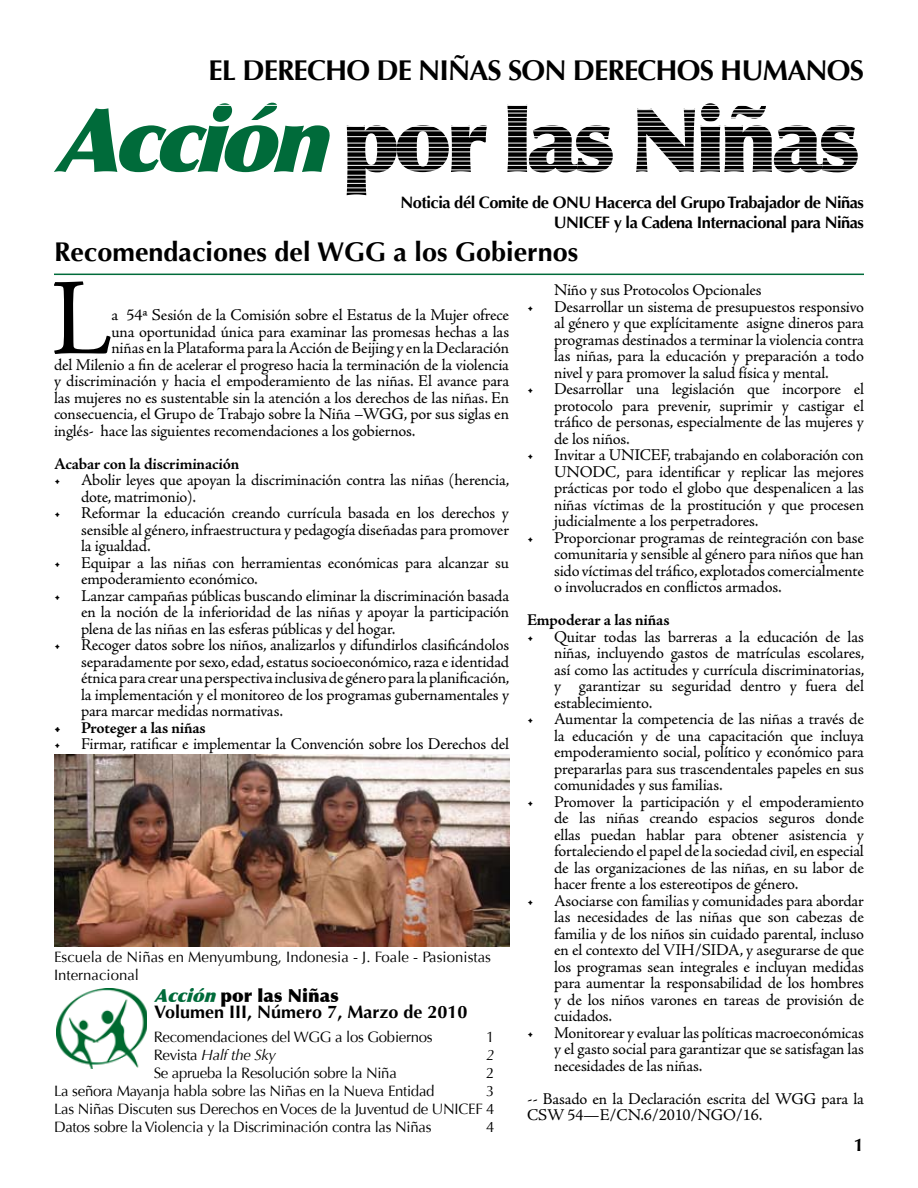
<style>
.page{position:relative;width:918px;height:1188px;background:#fff}
.page>*{position:absolute;margin:0;border:0;box-sizing:border-box;transform-origin:0 0}
.t1{font:109.5px "Adobe Jenson Pro";color:#000}
.t2{font:900 88.5px "Optima";letter-spacing:-.06em;color:#000}
.t3{font:700 28.5px "Optima";letter-spacing:-.03em;color:#000}
.t4{font:700 27px "Optima";color:#000}
.t5{font:700 18px/16.5px "Optima";color:#000}
.t6{font:16.5px/16.5px "Adobe Jenson Pro";letter-spacing:-.01em;color:#000;text-align:justify}
.t7{font:700 16.5px/19.8px "Optima";letter-spacing:-.03em;color:#000;text-align:right}
.t8{font:700 16.5px "Adobe Jenson Pro";letter-spacing:-.015em;color:#000}
.t9{font:15px/18px "Optima";letter-spacing:-.02em;color:#000;text-align:justify}
.t10{font:15px/18px "Optima";color:#000}
.t11{font:italic 15px "Optima";letter-spacing:-.02em;color:#000}
.s1{font-style:italic;color:#006b3a}
.s2{font-weight:900;font-style:italic;color:#006b3a}
.s3{font-weight:900}
.s4{font-style:normal}
</style>
<div class="page">
<img style="left:57px;top:988px;width:90px;height:80px">
<hr style="left:54px;top:274px;width:810px;height:1px;background:#006b3a">
<img style="left:54px;top:754px;width:455px;height:192px">
<h3 class="t3" style="left:209px;top:54px;width:657px">EL DERECHO DE NIÑAS SON DERECHOS HUMANOS</h3>
<h2 class="t2" style="left:54px;top:87px;width:807px"><span class="s1">Acción</span>por las Niñas</h2>
<p class="t7" style="left:401px;top:193px;width:465px">Noticia dél Comite de ONU Hacerca del Grupo Trabajador de Niñas<br>UNICEF y la Cadena Internacional para Niñas</p>
<h3 class="t4" style="left:54px;top:236px;width:526px">Recomendaciones del WGG a los Gobiernos</h3>
<h1 class="t1" style="left:50px;top:257px;width:64px">L</h1>
<p class="t6" style="left:554px;top:282px;width:209px">Niño y sus Protocolos Opcionales</p>
<p class="t6" style="left:554px;top:299px;width:311px;text-indent:-27px">• Desarrollar un sistema de presupuestos responsivo al género y que explícitamente asigne dineros para programas destinados a terminar la violencia contra las niñas, para la educación y preparación a todo nivel y para promover la salud física y mental.</p>
<p class="t6" style="left:554px;top:381px;width:311px;text-indent:-27px">• Desarrollar una legislación que incorpore el protocolo para prevenir, suprimir y castigar el tráfico de personas, especialmente de las mujeres y de los niños.</p>
<p class="t6" style="left:554px;top:447px;width:311px;text-indent:-27px">• Invitar a UNICEF, trabajando en colaboración con UNODC, para identificar y replicar las mejores prácticas por todo el globo que despenalicen a las niñas víctimas de la prostitución y que procesen judicialmente a los perpetradores.</p>
<p class="t6" style="left:554px;top:530px;width:311px;text-indent:-27px">• Proporcionar programas de reintegración con base comunitaria y sensible al género para niños que han sido víctimas del tráfico, explotados comercialmente o involucrados en conflictos armados.</p>
<p class="t8" style="left:527px;top:611px;width:144px">Empoderar a las niñas</p>
<p class="t6" style="left:554px;top:629px;width:312px;text-indent:-27px">• Quitar todas las barreras a la educación de las niñas, incluyendo gastos de matrículas escolares, así como las actitudes y currícula discriminatorias, y garantizar su seguridad dentro y fuera del establecimiento.</p>
<p class="t6" style="left:554px;top:711px;width:311px;text-indent:-27px">• Aumentar la competencia de las niñas a través de la educación y de una capacitación que incluya empoderamiento social, político y económico para prepararlas para sus trascendentales papeles en sus comunidades y sus familias.</p>
<p class="t6" style="left:554px;top:794px;width:311px;text-indent:-27px">• Promover la participación y el empoderamiento de las niñas creando espacios seguros donde ellas puedan hablar para obtener asistencia y fortaleciendo el papel de la sociedad civil, en especial de las organizaciones de las niñas, en su labor de hacer frente a los estereotipos de género.</p>
<p class="t6" style="left:554px;top:893px;width:311px;text-indent:-27px">• Asociarse con familias y comunidades para abordar las necesidades de las niñas que son cabezas de familia y de los niños sin cuidado parental, incluso en el contexto del VIH/SIDA, y asegurarse de que los programas sean integrales e incluyan medidas para aumentar la responsabilidad de los hombres y de los niños varones en tareas de provisión de cuidados.</p>
<p class="t6" style="left:554px;top:1025px;width:311px;text-indent:-27px">• Monitorear y evaluar las políticas macroeconómicas y el gasto social para garantizar que se satisfagan las necesidades de las niñas.</p>
<p class="t6" style="left:527px;top:1091px;width:338px">-- Basado en la Declaración escrita del WGG para la<br>CSW 54—E/CN.6/2010/NGO/16.</p>
<p class="t6" style="left:111px;top:307px;width:399px">a 54ª Sesión de la Comisión sobre el Estatus de la Mujer ofrece</p>
<p class="t6" style="left:111px;top:324px;width:399px">una oportunidad única para examinar las promesas hechas a las</p>
<p class="t6" style="left:111px;top:340px;width:399px">niñas en la Plataforma para la Acción de Beijing y en la Declaración</p>
<p class="t6" style="left:54px;top:357px;width:457px">del Milenio a fin de acelerar el progreso hacia la terminación de la violencia</p>
<p class="t6" style="left:54px;top:373px;width:457px">y discriminación y hacia el empoderamiento de las niñas. El avance para</p>
<p class="t6" style="left:54px;top:390px;width:457px">las mujeres no es sustentable sin la atención a los derechos de las niñas. En</p>
<p class="t6" style="left:54px;top:406px;width:457px">consecuencia, el Grupo de Trabajo sobre la Niña –WGG, por sus siglas en</p>
<p class="t6" style="left:54px;top:423px;width:363px">inglés- hace las siguientes recomendaciones a los gobiernos.</p>
<p class="t8" style="left:54px;top:454px;width:187px">Acabar con la discriminación</p>
<p class="t6" style="left:81px;top:472px;width:430px;text-indent:-27px">• Abolir leyes que apoyan la discriminación contra las niñas (herencia, dote, matrimonio).</p>
<p class="t6" style="left:81px;top:505px;width:430px;text-indent:-27px">• Reformar la educación creando currícula basada en los derechos y sensible al género, infraestructura y pedagogía diseñadas para promover la igualdad.</p>
<p class="t6" style="left:81px;top:555px;width:430px;text-indent:-27px">• Equipar a las niñas con herramientas económicas para alcanzar su empoderamiento económico.</p>
<p class="t6" style="left:81px;top:588px;width:430px;text-indent:-27px">• Lanzar campañas públicas buscando eliminar la discriminación basada en la noción de la inferioridad de las niñas y apoyar la participación plena de las niñas en las esferas públicas y del hogar.</p>
<p class="t6" style="left:81px;top:637px;width:430px;text-indent:-27px">• Recoger datos sobre los niños, analizarlos y difundirlos clasificándolos separadamente por sexo, edad, estatus socioeconómico, raza e identidad étnica para crear una perspectiva inclusiva de género para la planificación, la implementación y el monitoreo de los programas gubernamentales y para marcar medidas normativas.</p>
<p class="t8" style="left:54px;top:718px;width:153px">• Proteger a las niñas</p>
<p class="t6" style="left:54px;top:736px;width:457px">• Firmar, ratificar e implementar la Convención sobre los Derechos del</p>
<p class="t10" style="left:54px;top:948px;width:439px">Escuela de Niñas en Menyumbung, Indonesia - J. Foale - Pasionistas<br>Internacional</p>
<p class="t5" style="left:154px;top:988px;width:315px"><span class="s2">Acción</span><span class="s3">por las Niñas<br></span>Volumen III, Número 7, Marzo de 2010</p>
<p class="t9" style="left:154px;top:1028px;width:280px">Recomendaciones del WGG a los Gobiernos</p>
<p class="t9" style="left:486px;top:1028px;width:10px">1</p>
<p class="t11" style="left:154px;top:1046px;width:124px"><span class="s4">Revista</span> Half the Sky</p>
<p class="t11" style="left:486px;top:1046px;width:10px">2</p>
<p class="t9" style="left:154px;top:1064px;width:245px">Se aprueba la Resolución sobre la Niña</p>
<p class="t9" style="left:486px;top:1064px;width:10px">2</p>
<p class="t9" style="left:54px;top:1082px;width:382px">La señora Mayanja habla sobre las Niñas en la Nueva Entidad</p>
<p class="t9" style="left:54px;top:1082px;width:442px;text-indent:432px">3<br>Las Niñas Discuten sus Derechos en Voces de la Juventud de UNICEF 4<br>Datos sobre la Violencia y la Discriminación contra las Niñas</p>
<p class="t9" style="left:486px;top:1118px;width:10px">4</p>
<p class="t5" style="left:854px;top:1136px;width:12px">1</p>
</div>
